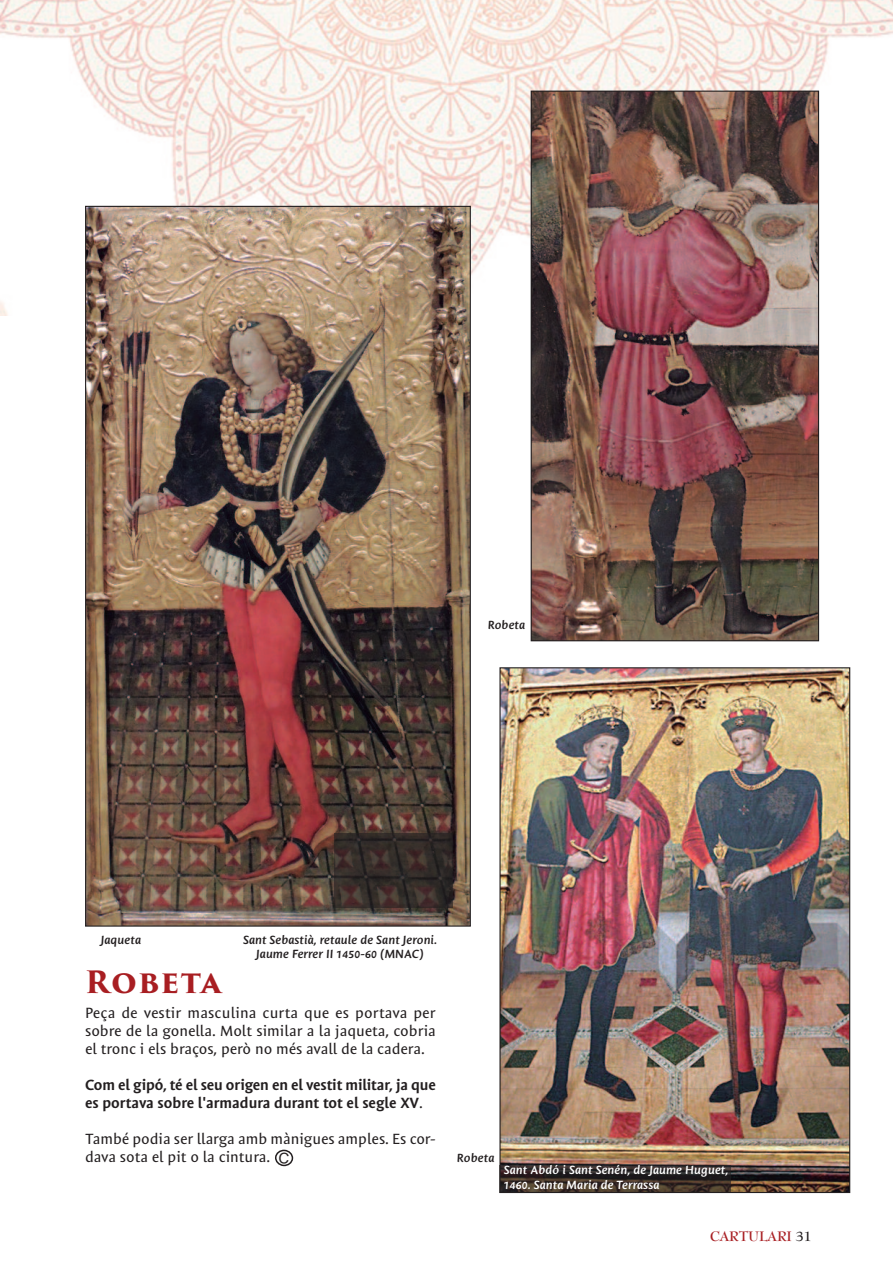
<style>
.page{position:relative;width:893px;height:1263px;background:#fff}
.page>*{position:absolute;margin:0;border:0;box-sizing:border-box;transform-origin:0 0}
.t1{font:700 30px "Trajan Pro 3";letter-spacing:.04em;color:#a81e22}
.t2{font:15px/18px "Mantika Sans Pro CYR";color:#231f20;text-align:justify}
.t3{font:700 15px/18px "Mantika Sans Pro CYR";letter-spacing:-.005em;color:#231f20}
.t4{font:700 13.5px "Bernhard Modern BT";color:#a81e22}
.t5{font:italic 700 12px/14.4px "Mantika Sans Pro CYR";color:#231f20;text-align:center}
.t6{font:italic 700 12px/14.4px "Mantika Sans Pro CYR";color:#fff}
.s1{font-weight:400}
.s2{color:#231f20}
</style>
<div class="page">
<img style="left:1px;top:0;width:892px;height:315px">
<img style="left:501px;top:669px;width:347px;height:522px">
<img style="left:87px;top:208px;width:382px;height:717px">
<img style="left:533px;top:93px;width:284px;height:546px">
<div style="left:531px;top:91px;width:288px;height:550px;border:1px solid #231f20"></div>
<div style="left:335px;top:833px;width:118px;height:75px;background:#231f20;opacity:.6"></div>
<div style="left:499px;top:1165px;width:232px;height:28px;background:#231f20;opacity:.6"></div>
<svg style="left:275px;top:1149px;width:18px;height:17px"></svg>
<p class="t5" style="left:488px;top:619px;width:39px">Robeta</p>
<p class="t5" style="left:101px;top:933px;width:42px">Jaqueta</p>
<p class="t5" style="left:243px;top:933px;width:196px">Sant Sebastià, retaule de Sant Jeroni.<br>Jaume Ferrer II 1450-60 (MNAC)</p>
<h1 class="t1" style="left:85px;top:970px;width:138px">Robeta</h1>
<p class="t2" style="left:85px;top:1005px;width:352px">Peça de vestir masculina curta que es portava per sobre de la gonella. Molt similar a la jaqueta, cobria el tronc i els braços, però no més avall de la cadera.</p>
<p class="t3" style="left:85px;top:1077px;width:352px">Com el gipó, té el seu origen en el vestit militar, ja que es portava sobre l'armadura durant tot el segle XV<span class="s1">.</span></p>
<p class="t2" style="left:85px;top:1131px;width:352px">També podia ser llarga amb mànigues amples. Es cor&shy;dava sota el pit o la cintura.</p>
<p class="t5" style="left:457px;top:1152px;width:39px">Robeta</p>
<p class="t6" style="left:504px;top:1164px;width:226px">Sant Abdó i Sant Senén, de Jaume Huguet,<br>1460. Santa Maria de Terrassa</p>
<p class="t4" style="left:710px;top:1228px;width:103px">CARTULARI <span class="s2">31</span></p>
</div>
